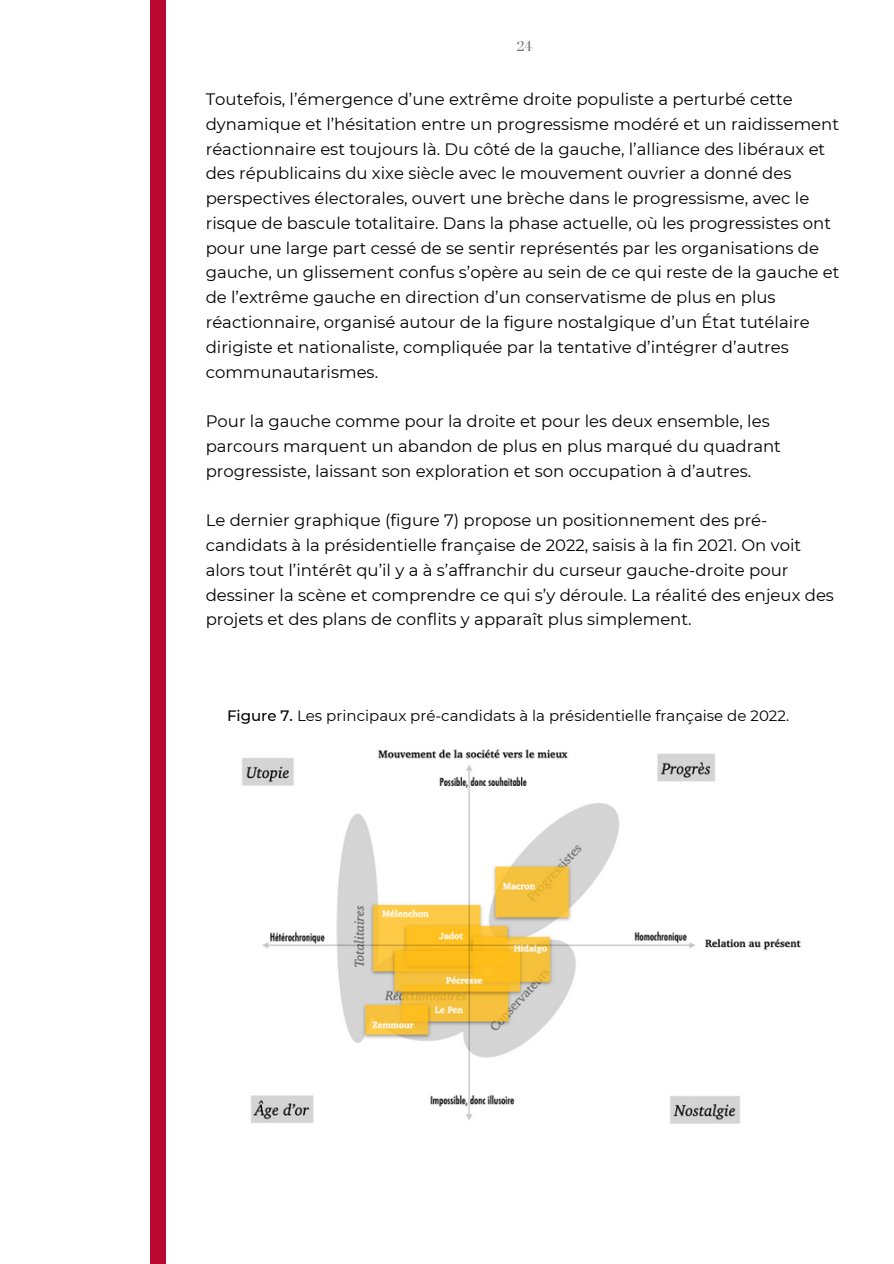
<style>
.page{position:relative;width:894px;height:1264px;background:#fff}
.page>*{position:absolute;margin:0;border:0;box-sizing:border-box;transform-origin:0 0}
.t1{font:16.5px/24.8px "Montserrat";color:#000}
.t2{font:15px "Montserrat";color:#000}
.t3{font:15px "Bodoni FLF";color:#737373}
.s1{font-weight:500}
</style>
<div class="page">
<div style="left:150px;top:0;width:16px;height:1263px;background:#b90931"></div>
<img style="left:242px;top:749px;width:559px;height:375px">
<p class="t3" style="left:516px;top:38px;width:18px">24</p>
<p class="t1" style="left:206px;top:87px;width:635px">Toutefois, l’émergence d’une extrême droite populiste a perturbé cette dynamique et l’hésitation entre un progressisme modéré et un raidissement réactionnaire est toujours là. Du côté de la gauche, l’alliance des libéraux et des républicains du xixe siècle avec le mouvement ouvrier a donné des perspectives électorales, ouvert une brèche dans le progressisme, avec le risque de bascule totalitaire. Dans la phase actuelle, où les progressistes ont pour une large part cessé de se sentir représentés par les organisations de gauche, un glissement confus s’opère au sein de ce qui reste de la gauche et de l’extrême gauche en direction d’un conservatisme de plus en plus réactionnaire, organisé autour de la figure nostalgique d’un État tutélaire dirigiste et nationaliste, compliquée par la tentative d’intégrer d’autres communautarismes.</p>
<p class="t1" style="left:206px;top:409px;width:576px">Pour la gauche comme pour la droite et pour les deux ensemble, les parcours marquent un abandon de plus en plus marqué du quadrant progressiste, laissant son exploration et son occupation à d’autres.</p>
<p class="t1" style="left:206px;top:508px;width:629px">Le dernier graphique (figure 7) propose un positionnement des pré&shy;candidats à la présidentielle française de 2022, saisis à la fin 2021. On voit alors tout l’intérêt qu’il y a à s’affranchir du curseur gauche-droite pour dessiner la scène et comprendre ce qui s’y déroule. La réalité des enjeux des projets et des plans de conflits y apparaît plus simplement.</p>
<p class="t2" style="left:227px;top:706px;width:563px"><span class="s1">Figure 7.</span> Les principaux pré-candidats à la présidentielle française de 2022.</p>
</div>
